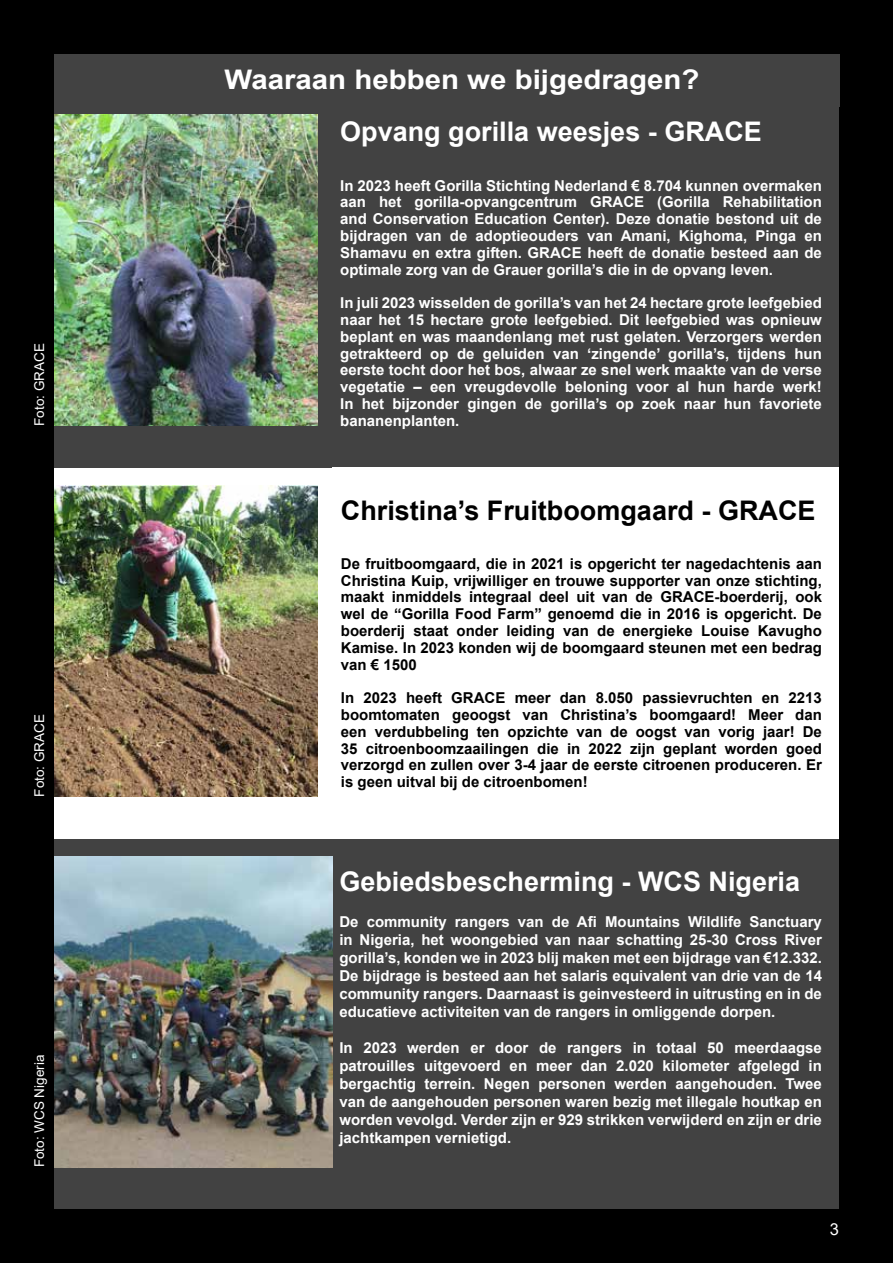
<style>
.page{position:relative;width:893px;height:1263px;background:#000}
.page>*{position:absolute;margin:0;border:0;box-sizing:border-box;transform-origin:0 0}
.t1{font:700 27px "Arial";color:#fff}
.t2{font:700 27px "Arial";color:#000}
.t3{font:700 27px "Arial";color:#fff;scale:1.09 1}
.t4{font:16.5px "Arial";color:#fff}
.t5{font:700 15px/16.8px "Arial";color:#fff;text-align:justify}
.t6{font:700 15px/16.8px "Arial";color:#000;text-align:justify}
.t7{font:13.5px "Arial";color:#fff}
</style>
<div class="page">
<div style="left:332px;top:106px;width:507px;height:362px;background:#424242"></div>
<div style="left:54px;top:838px;width:785px;height:371px;background:#424242"></div>
<div style="left:332px;top:468px;width:507px;height:371px;background:#fff"></div>
<div style="left:54px;top:54px;width:786px;height:52px;background:#424242"></div>
<div style="left:54px;top:468px;width:278px;height:371px;background:#fff"></div>
<div style="left:54px;top:106px;width:278px;height:362px;background:#424242"></div>
<img style="left:54px;top:115px;width:263px;height:311px">
<img style="left:54px;top:485px;width:263px;height:312px">
<img style="left:54px;top:856px;width:278px;height:311px">
<p class="t7" style="left:30px;top:426px;width:84px;rotate:-90deg">Foto: GRACE</p>
<p class="t7" style="left:30px;top:797px;width:84px;rotate:-90deg">Foto: GRACE</p>
<p class="t7" style="left:30px;top:1167px;width:114px;rotate:-90deg">Foto: WCS Nigeria</p>
<h1 class="t3" style="left:225px;top:60px;width:437px">Waaraan hebben we bijgedragen?</h1>
<h1 class="t1" style="left:340px;top:113px;width:423px">Opvang gorilla weesjes - GRACE</h1>
<p class="t5" style="left:340px;top:177px;width:483px">In 2023 heeft Gorilla Stichting Nederland € 8.704 kunnen overmaken aan het gorilla-opvangcentrum GRACE (Gorilla Rehabilitation and Conservation Education Center). Deze donatie bestond uit de bijdragen van de adoptieouders van Amani, Kighoma, Pinga en Shamavu en extra giften. GRACE heeft de donatie besteed aan de optimale zorg van de Grauer gorilla’s die in de opvang leven.</p>
<p class="t5" style="left:340px;top:295px;width:483px">In juli 2023 wisselden de gorilla’s van het 24 hectare grote leefgebied naar het 15 hectare grote leefgebied. Dit leefgebied was opnieuw beplant en was maandenlang met rust gelaten. Verzorgers werden getrakteerd op de geluiden van ‘zingende’ gorilla’s, tijdens hun eerste tocht door het bos, alwaar ze snel werk maakte van de verse vegetatie – een vreugdevolle beloning voor al hun harde werk!<br>In het bijzonder gingen de gorilla’s op zoek naar hun favoriete bananenplanten.</p>
<h1 class="t2" style="left:341px;top:491px;width:476px">Christina’s Fruitboomgaard - GRACE</h1>
<p class="t6" style="left:341px;top:555px;width:483px">De fruitboomgaard, die in 2021 is opgericht ter nagedachtenis aan Christina Kuip, vrijwilliger en trouwe supporter van onze stichting, maakt inmiddels integraal deel uit van de GRACE-boerderij, ook wel de “Gorilla Food Farm” genoemd die in 2016 is opgericht. De boerderij staat onder leiding van de energieke Louise Kavugho Kamise. In 2023 konden wij de boomgaard steunen met een bedrag van € 1500</p>
<p class="t6" style="left:341px;top:690px;width:483px">In 2023 heeft GRACE meer dan 8.050 passievruchten en 2213 boomtomaten geoogst van Christina’s boomgaard! Meer dan een verdubbeling ten opzichte van de oogst van vorig jaar! De 35 citroenboomzaailingen die in 2022 zijn geplant worden goed verzorgd en zullen over 3-4 jaar de eerste citroenen produceren. Er is geen uitval bij de citroenbomen!</p>
<h1 class="t1" style="left:339px;top:862px;width:462px">Gebiedsbescherming - WCS Nigeria</h1>
<p class="t5" style="left:339px;top:913px;width:484px;line-height:18px">De community rangers van de Afi Mountains Wildlife Sanctuary in Nigeria, het woongebied van naar schatting 25-30 Cross River gorilla’s, konden we in 2023 blij maken met een bijdrage van €12.332.<br>De bijdrage is besteed aan het salaris equivalent van drie van de 14 community rangers. Daarnaast is geinvesteerd in uitrusting en in de educatieve activiteiten van de rangers in omliggende dorpen.</p>
<p class="t5" style="left:339px;top:1039px;width:484px;line-height:18px">In 2023 werden er door de rangers in totaal 50 meerdaagse patrouilles uitgevoerd en meer dan 2.020 kilometer afgelegd in bergachtig terrein. Negen personen werden aangehouden. Twee van de aangehouden personen waren bezig met illegale houtkap en worden vevolgd. Verder zijn er 929 strikken verwijderd en zijn er drie jachtkampen vernietigd.</p>
<p class="t4" style="left:830px;top:1218px;width:11px">3</p>
</div>
